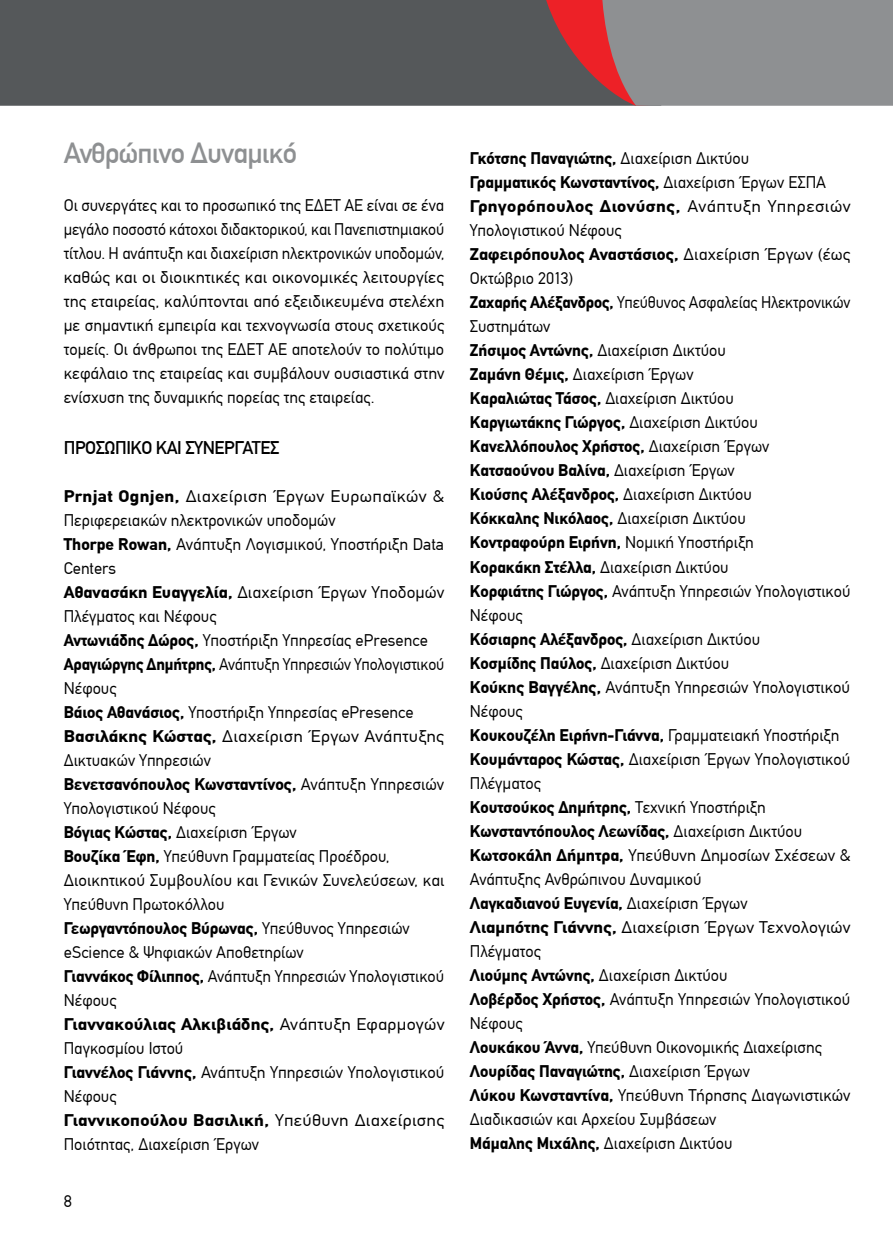
<style>
.page{position:relative;width:893px;height:1234px;background:#fff}
.page>*{position:absolute;margin:0;border:0;box-sizing:border-box;transform-origin:0 0}
.t1{font:28.5px "CF Din";letter-spacing:-.025em;color:#8e9092}
.t2{font:18px "CF Din";letter-spacing:-.025em;color:#000}
.t3{font:16.5px/24px "CF Din";color:#000;text-align:justify}
.t4{font:16.5px/24px "CF Din";color:#000;scale:1.1 1}
.s1{font-weight:700}
</style>
<div class="page">
<div style="left:0;top:0;width:542px;height:106px;background:#55585a"></div>
<svg style="left:542px;top:0;width:351px;height:106px"></svg>
<h1 class="t1" style="left:64px;top:138px;width:235px">Ανθρώπινο Δυναμικό</h1>
<p class="t3" style="left:64px;top:193px;width:382px">Οι συνεργάτες και το προσωπικό της ΕΔΕΤ ΑΕ είναι σε ένα μεγάλο ποσοστό κάτοχοι διδακτορικού, και Πανεπιστημιακού τίτλου. Η ανάπτυξη και διαχείριση ηλεκτρονικών υποδομών, καθώς και οι διοικητικές και οικονομικές λειτουργίες της εταιρείας, καλύπτονται από εξειδικευμένα στελέχη με σημαντική εμπειρία και τεχνογνωσία στους σχετικούς τομείς. Οι άνθρωποι της ΕΔΕΤ ΑΕ αποτελούν το πολύτιμο κεφάλαιο της εταιρείας και συμβάλουν ουσιαστικά στην ενίσχυση της δυναμικής πορείας της εταιρείας.</p>
<p class="t2" style="left:64px;top:438px;width:217px">ΠΡΟΣΩΠΙΚΟ ΚΑΙ ΣΥΝΕΡΓΑΤΕΣ</p>
<p class="t4" style="left:64px;top:484px;width:348px"><span class="s1">Prnjat Ognjen,</span> Διαχείριση Έργων Ευρωπαϊκών &amp; Περιφερειακών ηλεκτρονικών υποδομών<br><span class="s1">Thorpe Rowan,</span> Ανάπτυξη Λογισμικού, Υποστήριξη Data Centers<br><span class="s1">Αθανασάκη Ευαγγελία,</span> Διαχείριση Έργων Υποδομών Πλέγματος και Νέφους<br><span class="s1">Αντωνιάδης Δώρος,</span> Υποστήριξη Yπηρεσίας ePresence <span class="s1">Αραγιώργης Δημήτρης,</span> Ανάπτυξη Υπηρεσιών Υπολογιστικού Νέφους<br><span class="s1">Βάιος Αθανάσιος,</span> Υποστήριξη Yπηρεσίας ePresence <span class="s1">Βασιλάκης Κώστας,</span> Διαχείριση Έργων Ανάπτυξης Δικτυακών Υπηρεσιών<br><span class="s1">Βενετσανόπουλος Κωνσταντίνος,</span> Ανάπτυξη Υπηρεσιών Υπολογιστικού Νέφους<br><span class="s1">Βόγιας Κώστας,</span> Διαχείριση Έργων<br><span class="s1">Βουζίκα Έφη,</span> Υπεύθυνη Γραμματείας Προέδρου, Διοικητικού Συμβουλίου και Γενικών Συνελεύσεων, και Υπεύθυνη Πρωτοκόλλου<br><span class="s1">Γεωργαντόπουλος Βύρωνας,</span> Υπεύθυνος Υπηρεσιών eScience &amp; Ψηφιακών Αποθετηρίων<br><span class="s1">Γιαννάκος Φίλιππος,</span> Ανάπτυξη Υπηρεσιών Υπολογιστικού Νέφους<br><span class="s1">Γιαννακούλιας Αλκιβιάδης,</span> Ανάπτυξη Εφαρμογών Παγκοσμίου Ιστού<br><span class="s1">Γιαννέλος Γιάννης,</span> Ανάπτυξη Υπηρεσιών Υπολογιστικού Νέφους<br><span class="s1">Γιαννικοπούλου Βασιλική,</span> Υπεύθυνη Διαχείρισης Ποιότητας, Διαχείριση Έργων</p>
<p class="t3" style="left:64px;top:1189px;width:10px">8</p>
<p class="t3" style="left:470px;top:147px;width:382px;text-align:left"><span class="s1">Γκότσης Παναγιώτης,</span> Διαχείριση Δικτύου<br><span class="s1">Γραμματικός Κωνσταντίνος,</span> Διαχείριση Έργων ΕΣΠΑ <span class="s1">Γρηγορόπουλος Διονύσης,</span> Ανάπτυξη Υπηρεσιών Υπολογιστικού Νέφους<br><span class="s1">Ζαφειρόπουλος Αναστάσιος,</span> Διαχείριση Έργων (έως Οκτώβριο 2013)<br><span class="s1">Ζαχαρής Αλέξανδρος,</span> Υπεύθυνος Ασφαλείας Ηλεκτρονικών Συστημάτων<br><span class="s1">Ζήσιμος Αντώνης,</span> Διαχείριση Δικτύου<br><span class="s1">Ζαμάνη Θέμις,</span> Διαχείριση Έργων<br><span class="s1">Καραλιώτας Τάσος,</span> Διαχείριση Δικτύου<br><span class="s1">Καργιωτάκης Γιώργος,</span> Διαχείριση Δικτύου <span class="s1">Κανελλόπουλος Χρήστος,</span> Διαχείριση Έργων <span class="s1">Κατσαούνου Βαλίνα,</span> Διαχείριση Έργων<br><span class="s1">Κιούσης Αλέξανδρος,</span> Διαχείριση Δικτύου<br><span class="s1">Κόκκαλης Νικόλαος,</span> Διαχείριση Δικτύου<br><span class="s1">Κοντραφούρη Ειρήνη,</span> Νομική Υποστήριξη<br><span class="s1">Κορακάκη Στέλλα,</span> Διαχείριση Δικτύου<br><span class="s1">Κορφιάτης Γιώργος,</span> Ανάπτυξη Υπηρεσιών Υπολογιστικού Νέφους<br><span class="s1">Κόσιαρης Αλέξανδρος,</span> Διαχείριση Δικτύου<br><span class="s1">Κοσμίδης Παύλος,</span> Διαχείριση Δικτύου<br><span class="s1">Κούκης Βαγγέλης,</span> Ανάπτυξη Υπηρεσιών Υπολογιστικού Νέφους<br><span class="s1">Κουκουζέλη Ειρήνη-Γιάννα,</span> Γραμματειακή Υποστήριξη <span class="s1">Κουμάνταρος Κώστας,</span> Διαχείριση Έργων Υπολογιστικού Πλέγματος<br><span class="s1">Κουτσούκος Δημήτρης,</span> Τεχνική Υποστήριξη <span class="s1">Κωνσταντόπουλος Λεωνίδας,</span> Διαχείριση Δικτύου <span class="s1">Κωτσοκάλη Δήμητρα,</span> Υπεύθυνη Δημοσίων Σχέσεων &amp; Ανάπτυξης Ανθρώπινου Δυναμικού<br><span class="s1">Λαγκαδιανού Ευγενία,</span> Διαχείριση Έργων<br><span class="s1">Λιαμπότης Γιάννης,</span> Διαχείριση Έργων Τεχνολογιών Πλέγματος<br><span class="s1">Λιούμης Αντώνης,</span> Διαχείριση Δικτύου<br><span class="s1">Λοβέρδος Χρήστος,</span> Ανάπτυξη Υπηρεσιών Υπολογιστικού Νέφους<br><span class="s1">Λουκάκου Άννα,</span> Υπεύθυνη Οικονομικής Διαχείρισης <span class="s1">Λουρίδας Παναγιώτης,</span> Διαχείριση Έργων<br><span class="s1">Λύκου Κωνσταντίνα,</span> Υπεύθυνη Tήρησης Διαγωνιστικών Διαδικασιών και Αρχείου Συμβάσεων<br><span class="s1">Μάμαλης Μιχάλης,</span> Διαχείριση Δικτύου</p>
</div>
